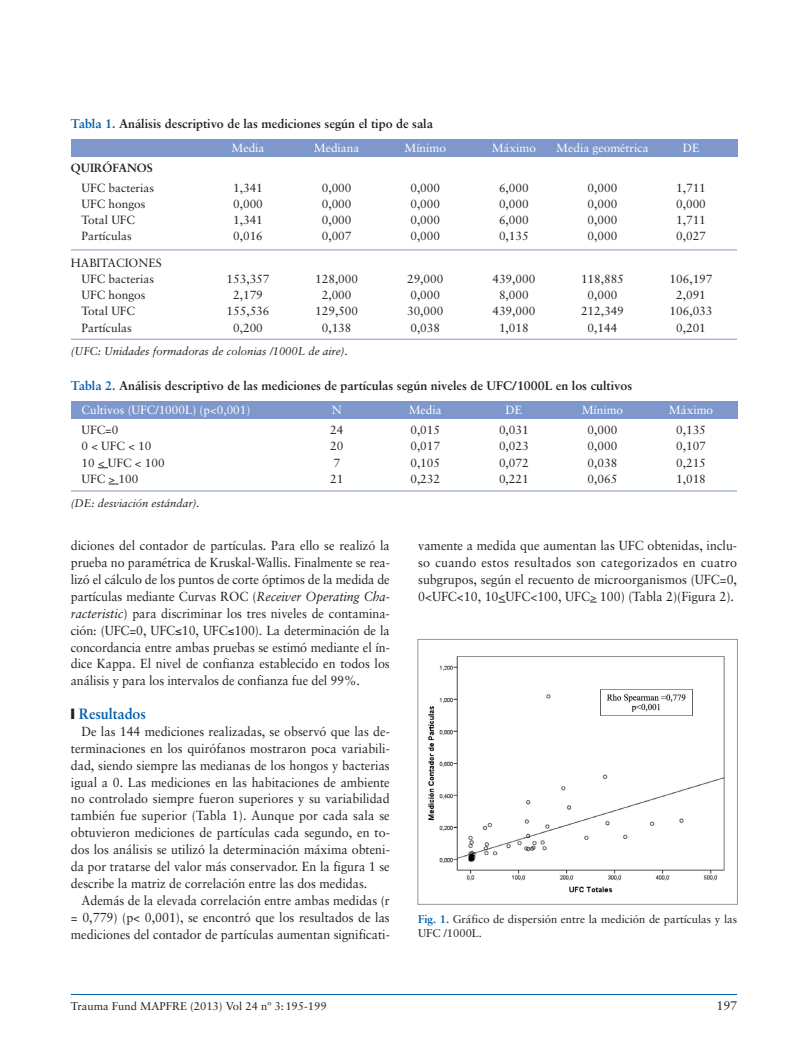
<style>
.page{position:relative;width:808px;height:1053px;background:#fff}
.page>*{position:absolute;margin:0;border:0;box-sizing:border-box;transform-origin:0 0}
.t1{font:700 15px "Sabon";color:#005daa;scale:.95 1}
.t2{font:13.12px/16.9px "Sabon";color:#231f20;text-align:justify;scale:.95 1}
.t3{font:700 12.5px "Sabon";color:#231f20}
.t4{font:12.5px "Sabon";color:#231f20}
.t5{font:11.88px/16.2px "Sabon";color:#231f20;text-align:center}
.t6{font:11.88px "Sabon";color:#fff}
.t7{font:700 11.88px "Sabon";color:#231f20}
.t8{font:11.25px/13.8px "Sabon";color:#231f20}
.t9{font:italic 11.25px "Sabon";color:#231f20}
.s1{color:#005daa}
.s2{font-style:italic}
.s3{font-size:11.88px}
.s4{font-weight:700;color:#005daa}
</style>
<div class="page">
<hr style="left:71px;top:993px;width:666px;height:1px;background:#005daa">
<div style="left:71px;top:139px;width:666px;height:17px;background:#7f98cc"></div>
<hr style="left:71px;top:250px;width:666px;height:1px;background:#7f98cc">
<hr style="left:71px;top:339px;width:666px;height:1px;background:#7f98cc">
<div style="left:71px;top:401px;width:666px;height:18px;background:#7f98cc"></div>
<hr style="left:71px;top:491px;width:666px;height:1px;background:#7f98cc">
<img style="left:428px;top:656px;width:297px;height:237px">
<div style="left:417px;top:639px;width:321px;height:265px;border:1px solid #939598"></div>
<p class="t3" style="left:71px;top:118px;width:364px"><span class="s1">Tabla 1.</span> Análisis descriptivo de las mediciones según el tipo de sala</p>
<p class="t6" style="left:232px;top:143px;width:34px">Media</p>
<p class="t6" style="left:314px;top:143px;width:47px">Mediana</p>
<p class="t6" style="left:404px;top:143px;width:43px">Mínimo</p>
<p class="t6" style="left:492px;top:143px;width:46px">Máximo</p>
<p class="t6" style="left:556px;top:143px;width:94px">Media geométrica</p>
<p class="t6" style="left:683px;top:143px;width:18px">DE</p>
<p class="t7" style="left:71px;top:163px;width:83px">QUIRÓFANOS</p>
<p class="t5" style="left:81px;top:180px;width:74px">UFC bacterias</p>
<p class="t5" style="left:233px;top:180px;width:31px">1,341</p>
<p class="t5" style="left:322px;top:180px;width:31px">0,000</p>
<p class="t5" style="left:410px;top:180px;width:31px">0,000</p>
<p class="t5" style="left:499px;top:180px;width:31px">6,000</p>
<p class="t5" style="left:588px;top:180px;width:31px">0,000</p>
<p class="t5" style="left:676px;top:180px;width:31px">1,711</p>
<p class="t5" style="left:81px;top:196px;width:66px">UFC hongos</p>
<p class="t5" style="left:233px;top:196px;width:31px">0,000</p>
<p class="t5" style="left:322px;top:196px;width:31px">0,000</p>
<p class="t5" style="left:410px;top:196px;width:31px">0,000</p>
<p class="t5" style="left:499px;top:196px;width:31px">0,000</p>
<p class="t5" style="left:588px;top:196px;width:31px">0,000</p>
<p class="t5" style="left:676px;top:196px;width:31px">0,000</p>
<p class="t5" style="left:81px;top:213px;width:55px">Total UFC</p>
<p class="t5" style="left:233px;top:213px;width:31px">1,341</p>
<p class="t5" style="left:322px;top:213px;width:31px">0,000</p>
<p class="t5" style="left:410px;top:213px;width:31px">0,000</p>
<p class="t5" style="left:499px;top:213px;width:31px">6,000</p>
<p class="t5" style="left:588px;top:213px;width:31px">0,000</p>
<p class="t5" style="left:676px;top:213px;width:31px">1,711</p>
<p class="t5" style="left:81px;top:229px;width:52px">Partículas</p>
<p class="t5" style="left:233px;top:229px;width:31px">0,016</p>
<p class="t5" style="left:322px;top:229px;width:31px">0,007</p>
<p class="t5" style="left:410px;top:229px;width:31px">0,000</p>
<p class="t5" style="left:499px;top:229px;width:31px">0,135</p>
<p class="t5" style="left:588px;top:229px;width:31px">0,000</p>
<p class="t5" style="left:676px;top:229px;width:31px">0,027</p>
<p class="t5" style="left:71px;top:255px;width:92px">HABITACIONES<br>UFC bacterias</p>
<p class="t5" style="left:227px;top:271px;width:44px">153,357</p>
<p class="t5" style="left:315px;top:271px;width:44px">128,000</p>
<p class="t5" style="left:407px;top:271px;width:38px">29,000</p>
<p class="t5" style="left:492px;top:271px;width:44px">439,000</p>
<p class="t5" style="left:581px;top:271px;width:44px">118,885</p>
<p class="t5" style="left:670px;top:271px;width:44px">106,197</p>
<p class="t5" style="left:81px;top:288px;width:66px">UFC hongos</p>
<p class="t5" style="left:233px;top:288px;width:31px">2,179</p>
<p class="t5" style="left:322px;top:288px;width:31px">2,000</p>
<p class="t5" style="left:410px;top:288px;width:31px">0,000</p>
<p class="t5" style="left:499px;top:288px;width:31px">8,000</p>
<p class="t5" style="left:588px;top:288px;width:31px">0,000</p>
<p class="t5" style="left:676px;top:288px;width:31px">2,091</p>
<p class="t5" style="left:81px;top:304px;width:55px">Total UFC</p>
<p class="t5" style="left:227px;top:304px;width:44px">155,536</p>
<p class="t5" style="left:315px;top:304px;width:44px">129,500</p>
<p class="t5" style="left:407px;top:304px;width:38px">30,000</p>
<p class="t5" style="left:492px;top:304px;width:44px">439,000</p>
<p class="t5" style="left:581px;top:304px;width:44px">212,349</p>
<p class="t5" style="left:670px;top:304px;width:44px">106,033</p>
<p class="t5" style="left:81px;top:320px;width:52px">Partículas</p>
<p class="t5" style="left:233px;top:320px;width:31px">0,200</p>
<p class="t5" style="left:322px;top:320px;width:31px">0,138</p>
<p class="t5" style="left:410px;top:320px;width:31px">0,038</p>
<p class="t5" style="left:499px;top:320px;width:31px">1,018</p>
<p class="t5" style="left:588px;top:320px;width:31px">0,144</p>
<p class="t5" style="left:676px;top:320px;width:31px">0,201</p>
<p class="t9" style="left:71px;top:347px;width:278px">(UFC: Unidades formadoras de colonias /1000L de aire).</p>
<p class="t3" style="left:71px;top:380px;width:563px"><span class="s1">Tabla 2.</span> Análisis descriptivo de las mediciones de partículas según niveles de UFC/1000L en los cultivos</p>
<p class="t6" style="left:81px;top:405px;width:170px">Cultivos (UFC/1000L) (p&lt;0,001)</p>
<p class="t6" style="left:332px;top:405px;width:11px">N</p>
<p class="t6" style="left:409px;top:405px;width:34px">Media</p>
<p class="t6" style="left:506px;top:405px;width:18px">DE</p>
<p class="t6" style="left:582px;top:405px;width:43px">Mínimo</p>
<p class="t6" style="left:669px;top:405px;width:46px">Máximo</p>
<p class="t5" style="left:81px;top:423px;width:38px">UFC=0</p>
<p class="t5" style="left:330px;top:423px;width:15px">24</p>
<p class="t5" style="left:410px;top:423px;width:31px">0,015</p>
<p class="t5" style="left:499px;top:423px;width:31px">0,031</p>
<p class="t5" style="left:588px;top:423px;width:31px">0,000</p>
<p class="t5" style="left:676px;top:423px;width:31px">0,135</p>
<p class="t5" style="left:81px;top:439px;width:71px">0 &lt; UFC &lt; 10</p>
<p class="t5" style="left:330px;top:439px;width:15px">20</p>
<p class="t5" style="left:410px;top:439px;width:31px">0,017</p>
<p class="t5" style="left:499px;top:439px;width:31px">0,023</p>
<p class="t5" style="left:588px;top:439px;width:31px">0,000</p>
<p class="t5" style="left:676px;top:439px;width:31px">0,107</p>
<p class="t5" style="left:81px;top:455px;width:85px">10 &lt; UFC &lt; 100</p>
<p class="t5" style="left:333px;top:455px;width:8px">7</p>
<p class="t5" style="left:410px;top:455px;width:31px">0,105</p>
<p class="t5" style="left:499px;top:455px;width:31px">0,072</p>
<p class="t5" style="left:588px;top:455px;width:31px">0,038</p>
<p class="t5" style="left:676px;top:455px;width:31px">0,215</p>
<p class="t5" style="left:81px;top:471px;width:58px">UFC &gt; 100</p>
<p class="t5" style="left:330px;top:471px;width:15px">21</p>
<p class="t5" style="left:410px;top:471px;width:31px">0,232</p>
<p class="t5" style="left:499px;top:471px;width:31px">0,221</p>
<p class="t5" style="left:588px;top:471px;width:31px">0,065</p>
<p class="t5" style="left:676px;top:471px;width:31px">1,018</p>
<p class="t9" style="left:71px;top:498px;width:130px">(DE: desviación estándar).</p>
<p class="t2" style="left:71px;top:538px;width:337px">diciones del contador de partículas. Para ello se realizó la prueba no paramétrica de Kruskal-Wallis. Finalmente se rea&shy;lizó el cálculo de los puntos de corte óptimos de la medida de partículas mediante Curvas ROC (<span class="s2">Receiver Operating Cha&shy;racteristic</span>) para discriminar los tres niveles de contamina&shy;ción: (UFC=0, UFC≤10, UFC≤100). La determinación de la concordancia entre ambas pruebas se estimó mediante el ín&shy;dice Kappa. El nivel de confianza establecido en todos los análisis y para los intervalos de confianza fue del 99%.</p>
<p class="t1" style="left:79px;top:707px;width:72px">Resultados</p>
<p class="t2" style="left:71px;top:724px;width:337px;text-indent:11px">De las 144 mediciones realizadas, se observó que las de&shy;terminaciones en los quirófanos mostraron poca variabili&shy;dad, siendo siempre las medianas de los hongos y bacterias igual a 0. Las mediciones en las habitaciones de ambiente no controlado siempre fueron superiores y su variabilidad también fue superior (Tabla 1). Aunque por cada sala se obtuvieron mediciones de partículas cada segundo, en to&shy;dos los análisis se utilizó la determinación máxima obteni&shy;da por tratarse del valor más conservador. En la figura 1 se describe la matriz de correlación entre las dos medidas.</p>
<p class="t2" style="left:71px;top:892px;width:337px;text-indent:11px">Además de la elevada correlación entre ambas medidas (r = 0,779) (p&lt; 0,001), se encontró que los resultados de las mediciones del contador de partículas aumentan significati-</p>
<p class="t2" style="left:418px;top:538px;width:337px">vamente a medida que aumentan las UFC obtenidas, inclu&shy;so cuando estos resultados son categorizados en cuatro subgrupos, según el recuento de microorganismos (UFC=0, 0&lt;UFC&lt;10, 10&lt;UFC&lt;100, UFC<span class="s3">&gt;</span> 100) (Tabla 2)(Figura 2).</p>
<p class="t8" style="left:418px;top:913px;width:320px"><span class="s4">Fig. 1.</span> Gráfico de dispersión entre la medición de partículas y las<br>UFC /1000L.</p>
<p class="t8" style="left:71px;top:999px;width:257px">Trauma Fund MAPFRE (2013) Vol 24 nº 3:195-199</p>
<p class="t4" style="left:716px;top:1000px;width:22px">197</p>
</div>
